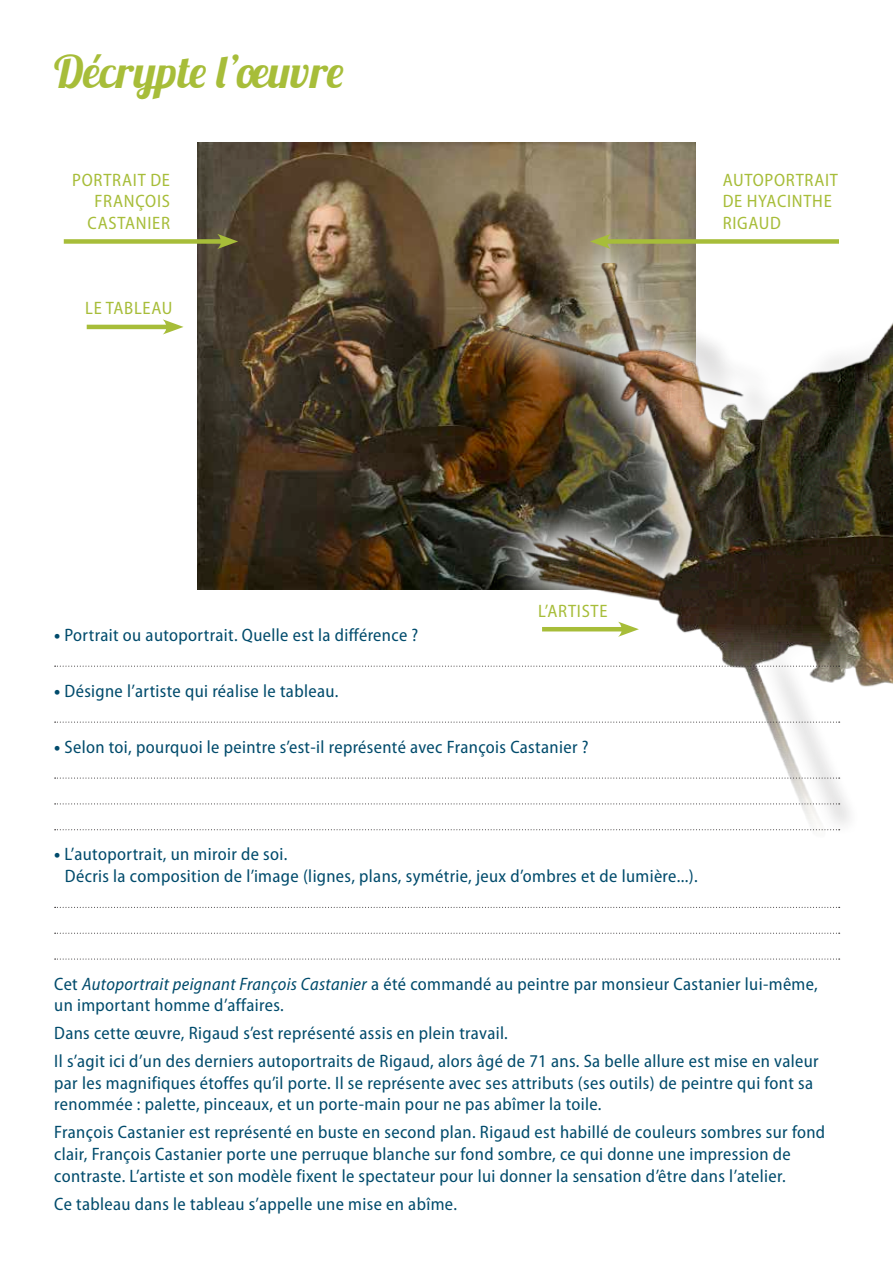
<style>
.page{position:relative;width:893px;height:1263px;background:#fff}
.page>*{position:absolute;margin:0;border:0;box-sizing:border-box;transform-origin:0 0}
.t1{font:45px "Lobster 1.3";color:#a7bd39}
.t2{font:semi-condensed 18px/21.6px "Myriad Pro";letter-spacing:.02em;color:#014b6c}
.t3{font:semi-condensed 18px/21.6px "Myriad Pro";letter-spacing:.04em;color:#a7bd39;text-align:right}
.s1{font-weight:900}
.s2{font-style:italic}
</style>
<div class="page">
<img style="left:198px;top:142px;width:497px;height:448px">
<svg style="left:458px;top:224px;width:238px;height:40px;background:#86755a"></svg>
<img style="left:338px;top:264px;width:555px;height:567px">
<svg style="left:55px;top:666px;width:785px;height:1px"></svg>
<svg style="left:55px;top:722px;width:785px;height:1px"></svg>
<svg style="left:55px;top:778px;width:785px;height:1px"></svg>
<svg style="left:55px;top:803px;width:785px;height:1px"></svg>
<svg style="left:55px;top:829px;width:785px;height:1px"></svg>
<svg style="left:55px;top:907px;width:785px;height:1px"></svg>
<svg style="left:55px;top:933px;width:785px;height:1px"></svg>
<svg style="left:55px;top:958px;width:785px;height:1px"></svg>
<hr style="left:87px;top:325px;width:84px;height:4px;background:#a7bd39">
<svg style="left:163px;top:319px;width:21px;height:15px"></svg>
<div style="left:64px;top:239px;width:162px;height:5px;background:#a7bd39"></div>
<svg style="left:217px;top:234px;width:21px;height:15px"></svg>
<div style="left:603px;top:239px;width:236px;height:5px;background:#a7bd39"></div>
<svg style="left:590px;top:234px;width:21px;height:15px"></svg>
<hr style="left:542px;top:627px;width:84px;height:4px;background:#a7bd39">
<svg style="left:618px;top:622px;width:21px;height:15px"></svg>
<h1 class="t1" style="left:54px;top:43px;width:292px">Décrypte l’oeuvre</h1>
<p class="t3" style="left:72px;top:169px;width:99px">PORTRAIT DE<br>FRANÇOIS<br>CASTANIER</p>
<p class="t3" style="left:723px;top:169px;width:117px;text-align:left">AUTOPORTRAIT<br>DE HYACINTHE<br>RIGAUD</p>
<p class="t3" style="left:85px;top:298px;width:89px">LE TABLEAU</p>
<p class="t3" style="left:538px;top:600px;width:71px">L’ARTISTE</p>
<p class="t2" style="left:54px;top:624px;width:366px"><span class="s1">•</span> Portrait ou autoportrait. Quelle est la différence ?</p>
<p class="t2" style="left:54px;top:680px;width:286px"><span class="s1">•</span> Désigne l’artiste qui réalise le tableau.</p>
<p class="t2" style="left:54px;top:736px;width:536px"><span class="s1">•</span> Selon toi, pourquoi le peintre s’est-il représenté avec François Castanier ?</p>
<p class="t2" style="left:65px;top:844px;width:634px;text-indent:-11px"><span class="s1">•</span> L’autoportrait, un miroir de soi.<br>Décris la composition de l’image (lignes, plans, symétrie, jeux d’ombres et de lumière...).</p>
<p class="t2" style="left:54px;top:973px;width:765px">Cet <span class="s2">Autoportrait peignant François Castanier</span> a été commandé au peintre par monsieur Castanier lui-même, un important homme d’affaires.</p>
<p class="t2" style="left:54px;top:1019px;width:766px;line-height:27.9px">Dans cette œuvre, Rigaud s’est représenté assis en plein travail.<br>Il s’agit ici d’un des derniers autoportraits de Rigaud, alors âgé de 71 ans. Sa belle allure est mise en valeur</p>
<p class="t2" style="left:54px;top:1072px;width:760px">par les magnifiques étoffes qu’il porte. Il se représente avec ses attributs (ses outils) de peintre qui font sa renommée : palette, pinceaux, et un porte-main pour ne pas abîmer la toile.</p>
<p class="t2" style="left:54px;top:1122px;width:772px">François Castanier est représenté en buste en second plan. Rigaud est habillé de couleurs sombres sur fond clair, François Castanier porte une perruque blanche sur fond sombre, ce qui donne une impression de contraste. L’artiste et son modèle fixent le spectateur pour lui donner la sensation d’être dans l’atelier.</p>
<p class="t2" style="left:54px;top:1193px;width:404px">Ce tableau dans le tableau s’appelle une mise en abîme.</p>
</div>
